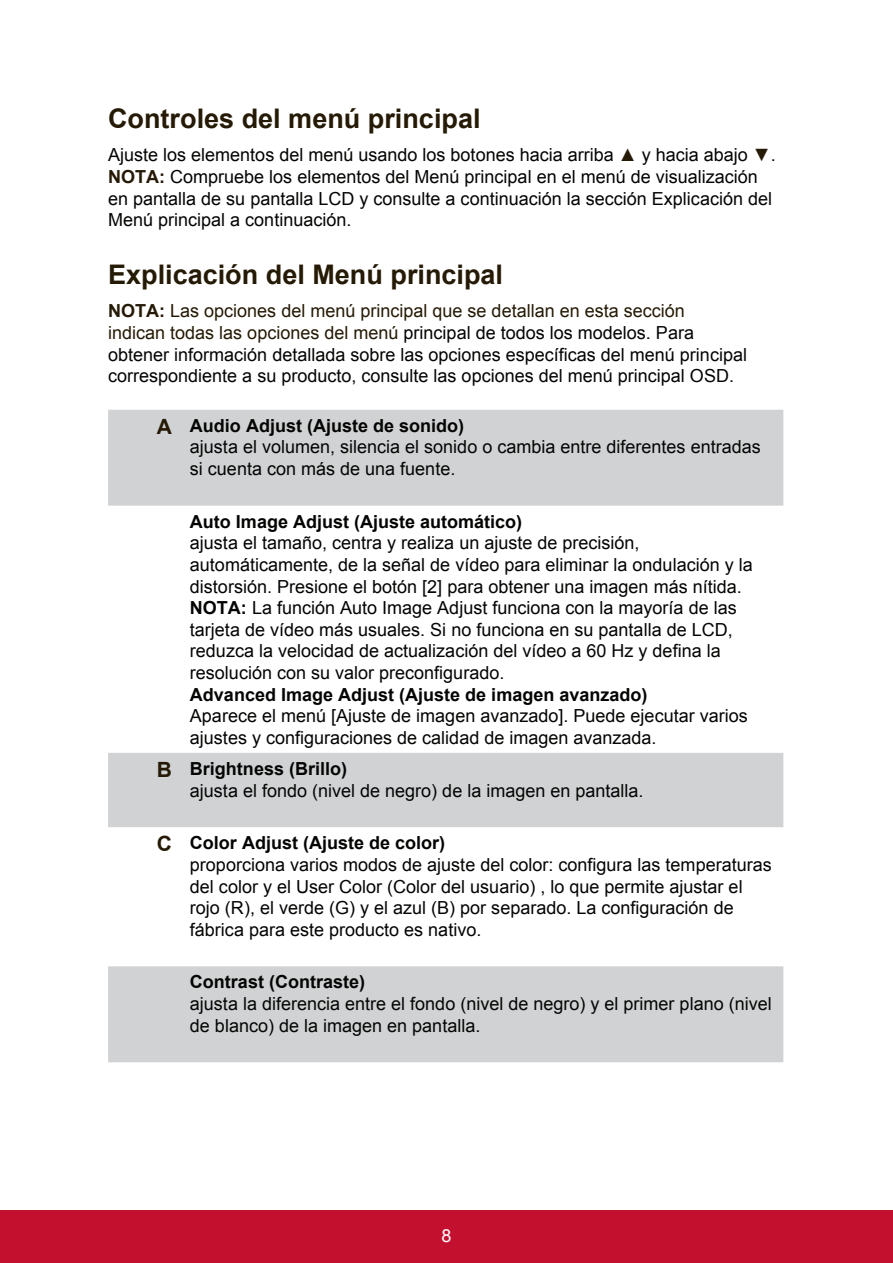
<style>
.page{position:relative;width:893px;height:1263px;background:#fff}
.page>*{position:absolute;margin:0;border:0;box-sizing:border-box;transform-origin:0 0}
.t1{font:700 27px "Arial";color:#251a05}
.t2{font:18px/21.6px "Arial";color:#040503}
.t3{font:700 18px "Arial";color:#040503}
.t4{font:18px "Arial";color:#fff}
.s1{color:#251a05}
.s2{font-weight:700;color:#251a05}
.s3{font-weight:700;font-size:21px;color:#251a05}
.s4{font-weight:700}
</style>
<div class="page">
<div style="left:0;top:1210px;width:892px;height:53px;background:#c3102f"></div>
<svg style="left:108px;top:410px;width:675px;height:652px"></svg>
<h1 class="t1" style="left:108px;top:100px;width:374px">Controles del menú principal</h1>
<p class="t2" style="left:108px;top:144px;width:669px">Ajuste los elementos del menú usando los botones hacia arriba <span class="s1">▲</span> y hacia abajo <span class="s1">▼</span>.<br><span class="s2">NOTA:</span> Compruebe los elementos del Menú principal en el menú de visualización en pantalla de su pantalla LCD y consulte a continuación la sección Explicación del Menú principal a continuación.</p>
<h1 class="t1" style="left:108px;top:256px;width:396px">Explicación del Menú principal</h1>
<p class="t2" style="left:108px;top:300px;width:640px"><span class="s2">NOTA:</span> <span class="s1">Las opciones del menú principal que se detallan en esta sección<br>indican todas las opciones del menú</span> principal de todos los modelos. Para obtener información detallada sobre las opciones específicas del menú principal correspondiente a su producto, consulte las opciones del menú principal OSD.</p>
<p class="t2" style="left:190px;top:415px;width:572px;text-indent:-33px"><span class="s3">A</span> <span class="s4">Audio Adjust (Ajuste de sonido)<br></span>ajusta el volumen, silencia el sonido o cambia entre diferentes entradas si cuenta con más de una fuente.</p>
<p class="t3" style="left:190px;top:509px;width:334px">Auto Image Adjust (Ajuste automático)</p>
<p class="t2" style="left:190px;top:532px;width:564px">ajusta el tamaño, centra y realiza un ajuste de precisión, automáticamente, de la señal de vídeo para eliminar la ondulación y la distorsión. Presione el botón [2] para obtener una imagen más nítida.<br><span class="s4">NOTA:</span> La función Auto Image Adjust funciona con la mayoría de las tarjeta de vídeo más usuales. Si no funciona en su pantalla de LCD, reduzca la velocidad de actualización del vídeo a 60 Hz y defina la resolución con su valor preconfigurado.</p>
<p class="t3" style="left:190px;top:682px;width:459px">Advanced Image Adjust (Ajuste de imagen avanzado)</p>
<p class="t2" style="left:190px;top:705px;width:559px">Aparece el menú [Ajuste de imagen avanzado]. Puede ejecutar varios ajustes y configuraciones de calidad de imagen avanzada.</p>
<p class="t2" style="left:190px;top:758px;width:455px;text-indent:-33px"><span class="s3">B</span> <span class="s4">Brightness (Brillo)<br></span>ajusta el fondo (nivel de negro) de la imagen en pantalla.</p>
<p class="t2" style="left:190px;top:832px;width:583px;text-indent:-33px"><span class="s3">C</span> <span class="s4">Color Adjust (Ajuste de color)<br></span>proporciona varios modos de ajuste del color: configura las temperaturas del color y el User Color (Color del usuario) , lo que permite ajustar el rojo (R), el verde (G) y el azul (B) por separado. La configuración de fábrica para este producto es nativo.</p>
<p class="t3" style="left:190px;top:970px;width:176px">Contrast (Contraste)</p>
<p class="t2" style="left:190px;top:993px;width:583px">ajusta la diferencia entre el fondo (nivel de negro) y el primer plano (nivel de blanco) de la imagen en pantalla.</p>
<p class="t4" style="left:441px;top:1223px;width:12px">8</p>
</div>
